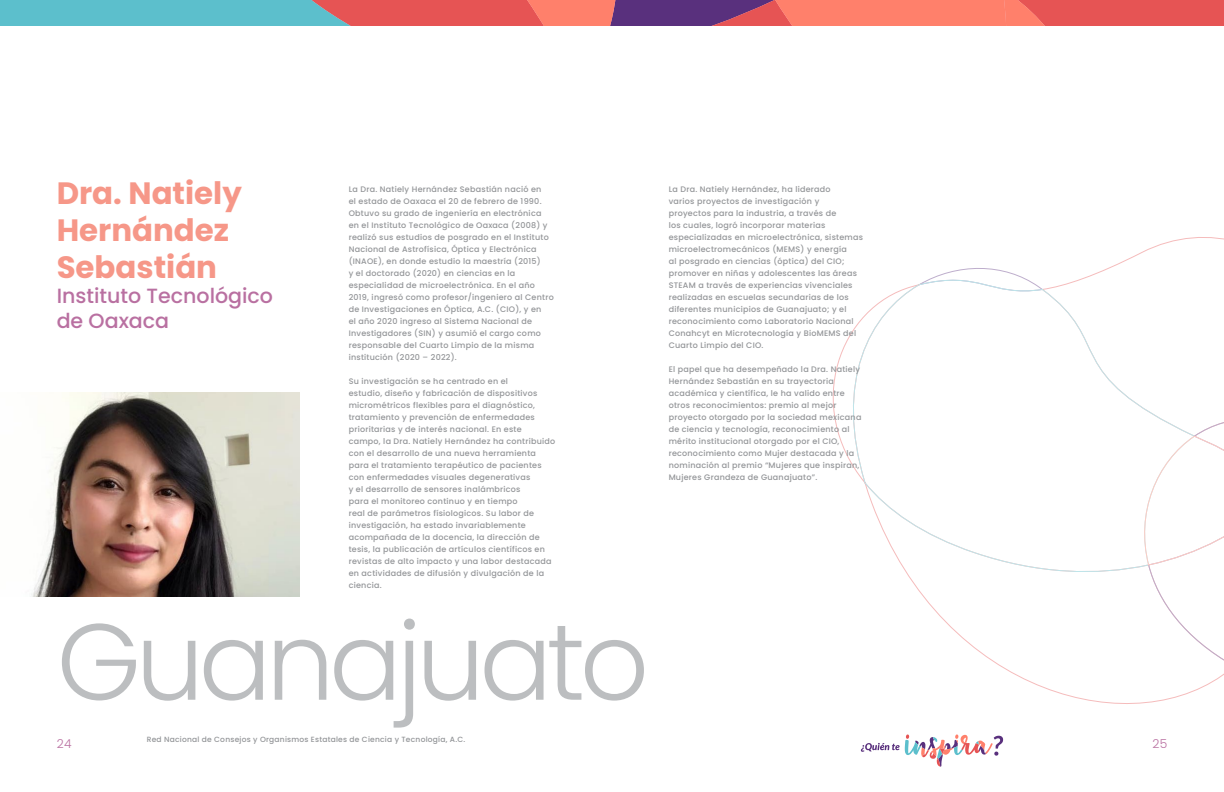
<style>
.page{position:relative;width:1224px;height:792px;background:#fff}
.page>*{position:absolute;margin:0;border:0;box-sizing:border-box;transform-origin:0 0}
.t1{font:300 107.9px "Poppins";letter-spacing:-.05em;color:#bcbec0}
.t2{font:700 30.8px/37px "Poppins";color:#f69788}
.t3{font:500 20.6px/24.7px "Poppins";color:#b970a1}
.t4{font:300 12.2px "Poppins";color:#b970a1}
.t5{font:500 8px/12px "Poppins";letter-spacing:.03em;color:#939598}
.t6{font:500 7.5px "Poppins";letter-spacing:.03em;color:#939598}
</style>
<div class="page">
<svg style="left:861px;top:734px;width:142px;height:33px"></svg>
<svg style="left:834px;top:270px;width:390px;height:434px"></svg>
<svg style="left:1135px;top:415px;width:89px;height:252px"></svg>
<img style="left:31px;top:392px;width:269px;height:204px">
<svg style="left:0;top:0;width:1224px;height:26px;background:#b8787e"></svg>
<h2 class="t2" style="left:57px;top:175px;width:187px">Dra. Natiely<br>Hernández<br>Sebastián</h2>
<h3 class="t3" style="left:57px;top:283px;width:218px">Instituto Tecnológico de Oaxaca</h3>
<p class="t5" style="left:349px;top:183px;width:207px">La Dra. Natiely Hernández Sebastián nació en<br>el estado de Oaxaca el 20 de febrero de 1990.<br>Obtuvo su grado de ingeniería en electrónica<br>en el Instituto Tecnológico de Oaxaca (2008) y realizó sus estudios de posgrado en el Instituto Nacional de Astrofísica, Óptica y Electrónica (INAOE), en donde estudio la maestría (2015)<br>y el doctorado (2020) en ciencias en la especialidad de microelectrónica. En el año 2019, ingresó como profesor/ingeniero al Centro de Investigaciones en Óptica, A.C. (CIO), y en<br>el año 2020 ingreso al Sistema Nacional de Investigadores (SIN) y asumió el cargo como responsable del Cuarto Limpio de la misma institución (2020 – 2022).</p>
<p class="t5" style="left:349px;top:375px;width:208px">Su investigación se ha centrado en el<br>estudio, diseño y fabricación de dispositivos micrométricos flexibles para el diagnóstico, tratamiento y prevención de enfermedades prioritarias y de interés nacional. En este campo, la Dra. Natiely Hernández ha contribuido con el desarrollo de una nueva herramienta para el tratamiento terapéutico de pacientes con enfermedades visuales degenerativas<br>y el desarrollo de sensores inalámbricos<br>para el monitoreo continuo y en tiempo<br>real de parámetros físiologicos. Su labor de investigación, ha estado invariablemente acompañada de la docencia, la dirección de tesis, la publicación de artículos científicos en revistas de alto impacto y una labor destacada en actividades de difusión y divulgación de la ciencia.</p>
<h1 class="t1" style="left:57px;top:599px;width:594px">Guanajuato</h1>
<p class="t5" style="left:669px;top:183px;width:196px">La Dra. Natiely Hernández, ha liderado<br>varios proyectos de investigación y proyectos para la industria, a través de<br>los cuales, logró incorporar materias especializadas en microelectrónica, sistemas microelectromecánicos (MEMS) y energía<br>al posgrado en ciencias (óptica) del CIO; promover en niñas y adolescentes las áreas STEAM a través de experiencias vivenciales realizadas en escuelas secundarias de los diferentes municipios de Guanajuato; y el reconocimiento como Laboratorio Nacional Conahcyt en Microtecnología y BioMEMS del Cuarto Limpio del CIO.</p>
<p class="t5" style="left:669px;top:363px;width:194px">El papel que ha desempeñado la Dra. Natiely Hernández Sebastián en su trayectoria académica y científica, le ha valido entre otros reconocimientos: premio al mejor proyecto otorgado por la sociedad mexicana de ciencia y tecnología, reconocimiento al mérito institucional otorgado por el CIO, reconocimiento como Mujer destacada y la nominación al premio “Mujeres que inspiran, Mujeres Grandeza de Guanajuato”.</p>
<p class="t6" style="left:147px;top:735px;width:320px">Red Nacional de Consejos y Organismos Estatales de Ciencia y Tecnología, A.C.</p>
<h3 class="t4" style="left:57px;top:737px;width:16px">24</h3>
<h3 class="t4" style="left:1152px;top:737px;width:16px">25</h3>
</div>
